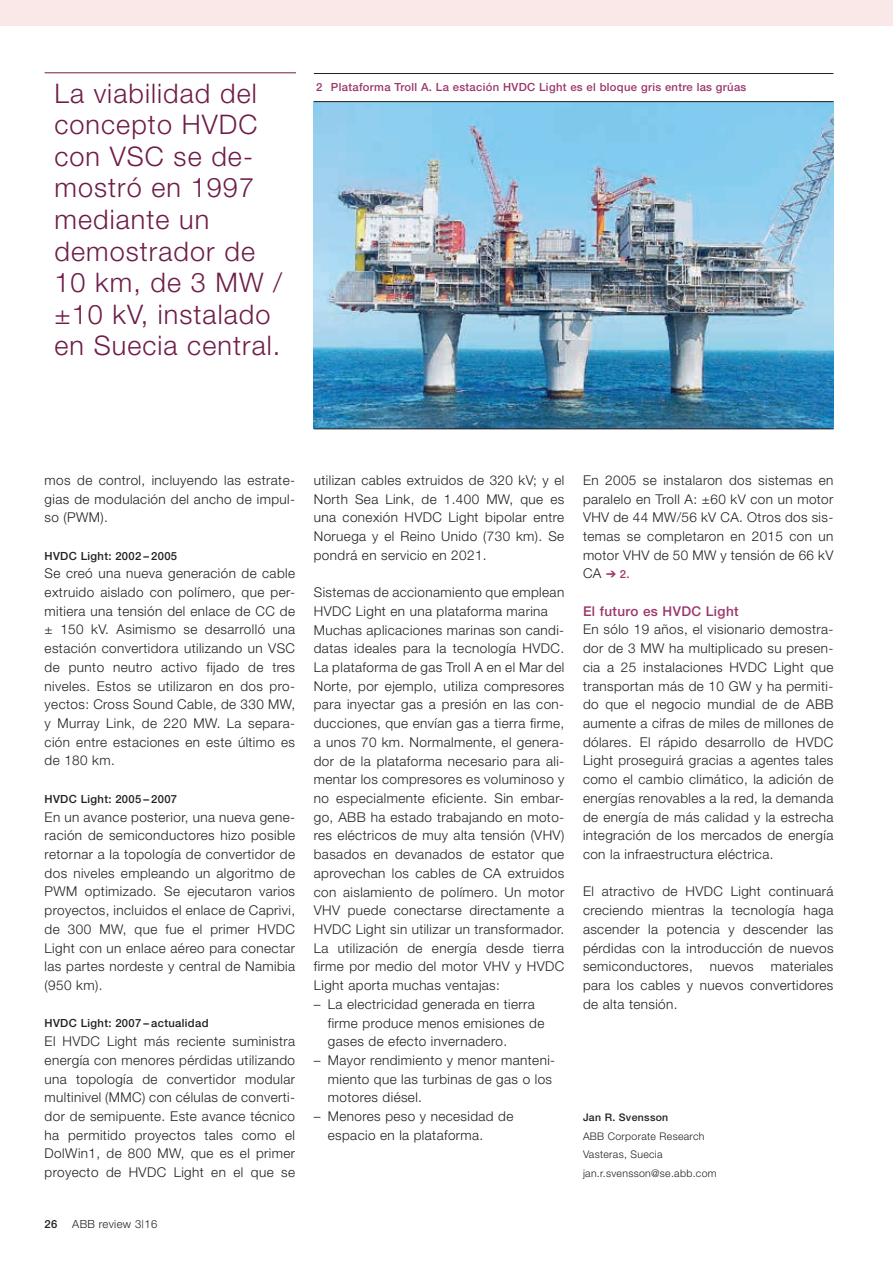
<style>
.page{position:relative;width:893px;height:1263px;background:#fff}
.page>*{position:absolute;margin:0;border:0;box-sizing:border-box;transform-origin:0 0}
.t1{font:300 27px/31.5px "Helvetica Neue";letter-spacing:.04em;color:#6f1d48}
.t2{font:300 13.5px/18.8px "Helvetica Neue";letter-spacing:.03em;color:#231f20;text-align:justify}
.t3{font:500 13.5px "Helvetica Neue";letter-spacing:.03em;color:#9c356c}
.t4{font:500 11.25px "Helvetica Neue";letter-spacing:.03em;color:#231f20}
.t5{font:500 11.25px "Helvetica Neue";letter-spacing:.03em;color:#9c356c}
.t6{font:300 11.25px "Helvetica Neue";letter-spacing:.03em;color:#231f20}
.t7{font:300 10.5px/18.8px "Helvetica Neue";letter-spacing:.03em;color:#231f20}
.t8{font:500 10.5px "Helvetica Neue";letter-spacing:.03em;color:#231f20}
.s1{color:#9c356c}
.s2{font-weight:500;font-size:11.25px;color:#9c356c}
</style>
<div class="page">
<hr style="left:45px;top:72px;width:251px;height:1px;background:#6f1d48">
<img style="left:314px;top:102px;width:519px;height:327px">
<hr style="left:314px;top:73px;width:519px;height:1px;background:#231f20">
<hr style="left:314px;top:429px;width:519px;height:1px;background:#231f20">
<hr style="left:314px;top:101px;width:519px;height:1px;background:#231f20">
<div style="left:0;top:0;width:893px;height:26px;background:#fae7e8"></div>
<h1 class="t1" style="left:54px;top:77px;width:229px">La viabilidad del concepto HVDC con VSC se de&shy;mostró en 1997 mediante un demostrador de<br>10 km, de 3 MW / ±10 kV, instalado en Suecia central.</h1>
<p class="t5" style="left:316px;top:81px;width:432px">2 Plataforma Troll A. La estación HVDC Light es el bloque gris entre las grúas</p>
<p class="t2" style="left:45px;top:470px;width:252px">mos de control, incluyendo las estrate&shy;gias de modulación del ancho de impul&shy;so (PWM).</p>
<p class="t4" style="left:45px;top:549px;width:134px">HVDC Light: 2002 – 2005</p>
<p class="t2" style="left:45px;top:564px;width:252px">Se creó una nueva generación de cable extruido aislado con polímero, que per&shy;mitiera una tensión del enlace de CC de ± 150 kV. Asimismo se desarrolló una estación convertidora utilizando un VSC de punto neutro activo fijado de tres niveles. Estos se utilizaron en dos pro&shy;yectos: Cross Sound Cable, de 330 MW, y Murray Link, de 220 MW. La separa&shy;ción entre estaciones en este último es de 180 km.</p>
<p class="t4" style="left:45px;top:792px;width:134px">HVDC Light: 2005 – 2007</p>
<p class="t2" style="left:45px;top:807px;width:252px">En un avance posterior, una nueva gene&shy;ración de semiconductores hizo posible retornar a la topología de convertidor de dos niveles empleando un algoritmo de PWM optimizado. Se ejecutaron varios proyectos, incluidos el enlace de Caprivi, de 300 MW, que fue el primer HVDC Light con un enlace aéreo para conectar las partes nordeste y central de Namibia (950 km).</p>
<p class="t4" style="left:45px;top:1017px;width:165px">HVDC Light: 2007 – actualidad</p>
<p class="t2" style="left:45px;top:1032px;width:252px">El HVDC Light más reciente suministra energía con menores pérdidas utilizando una topología de convertidor modular multinivel (MMC) con células de converti&shy;dor de semipuente. Este avance técnico ha permitido proyectos tales como el DolWin1, de 800 MW, que es el primer proyecto de HVDC Light en el que se</p>
<p class="t4" style="left:45px;top:1217px;width:14px">26</p>
<p class="t6" style="left:72px;top:1217px;width:86px">ABB review 3|16</p>
<p class="t2" style="left:583px;top:470px;width:252px">En 2005 se instalaron dos sistemas en paralelo en Troll A: ±60 kV con un motor VHV de 44 MW/56 kV CA. Otros dos sis&shy;temas se completaron en 2015 con un motor VHV de 50 MW y tensión de 66 kV CA <span class="s1">➔</span> <span class="s2">2.</span></p>
<p class="t3" style="left:583px;top:603px;width:157px">El futuro es HVDC Light</p>
<p class="t2" style="left:583px;top:620px;width:252px">En sólo 19 años, el visionario demostra&shy;dor de 3 MW ha multiplicado su presen&shy;cia a 25 instalaciones HVDC Light que transportan más de 10 GW y ha permiti&shy;do que el negocio mundial de de ABB aumente a cifras de miles de millones de dólares. El rápido desarrollo de HVDC Light proseguirá gracias a agentes tales como el cambio climático, la adición de energías renovables a la red, la demanda de energía de más calidad y la estrecha integración de los mercados de energía con la infraestructura eléctrica.</p>
<p class="t2" style="left:583px;top:882px;width:252px">El atractivo de HVDC Light continuará creciendo mientras la tecnología haga ascender la potencia y descender las pérdidas con la introducción de nuevos semiconductores,</p>
<p class="t2" style="left:314px;top:470px;width:252px">utilizan cables extruidos de 320 kV; y el North Sea Link, de 1.400 MW, que es una conexión HVDC Light bipolar entre Noruega y el Reino Unido (730 km). Se pondrá en servicio en 2021.</p>
<p class="t2" style="left:314px;top:583px;width:252px;text-align:left">Sistemas de accionamiento que emplean HVDC Light en una plataforma marina Muchas aplicaciones marinas son candi&shy;datas ideales para la tecnología HVDC.<br>La plataforma de gas Troll A en el Mar del Norte, por ejemplo, utiliza compresores para inyectar gas a presión en las con&shy;ducciones, que envían gas a tierra firme, a unos 70 km. Normalmente, el genera&shy;dor de la plataforma necesario para ali&shy;mentar los compresores es voluminoso y no especialmente eficiente. Sin embar&shy;go, ABB ha estado trabajando en moto&shy;res eléctricos de muy alta tensión (VHV) basados en devanados de estator que aprovechan los cables de CA extruidos con aislamiento de polímero. Un motor VHV puede conectarse directamente a HVDC Light sin utilizar un transformador.<br>La utilización de energía desde tierra firme por medio del motor VHV y HVDC Light aporta muchas ventajas:</p>
<p class="t2" style="left:328px;top:994px;width:218px;text-align:left;text-indent:-14px">– La electricidad generada en tierra firme produce menos emisiones de gases de efecto invernadero.</p>
<p class="t2" style="left:328px;top:1050px;width:229px;text-align:left;text-indent:-14px">– Mayor rendimiento y menor manteni&shy;miento que las turbinas de gas o los motores diésel.</p>
<p class="t2" style="left:328px;top:1106px;width:187px;text-indent:-14px">– Menores peso y necesidad de espacio en la plataforma.</p>
<p class="t8" style="left:583px;top:1111px;width:87px">Jan R. Svensson</p>
<p class="t2" style="left:583px;top:957px;width:252px;text-indent:188px">materiales para los cables y nuevos convertidores de alta tensión.</p>
<p class="t2" style="left:710px;top:957px;width:45px">nuevos</p>
<p class="t7" style="left:583px;top:1126px;width:135px">ABB Corporate Research<br>Vasteras, Suecia jan.r.svensson@se.abb.com</p>
</div>
